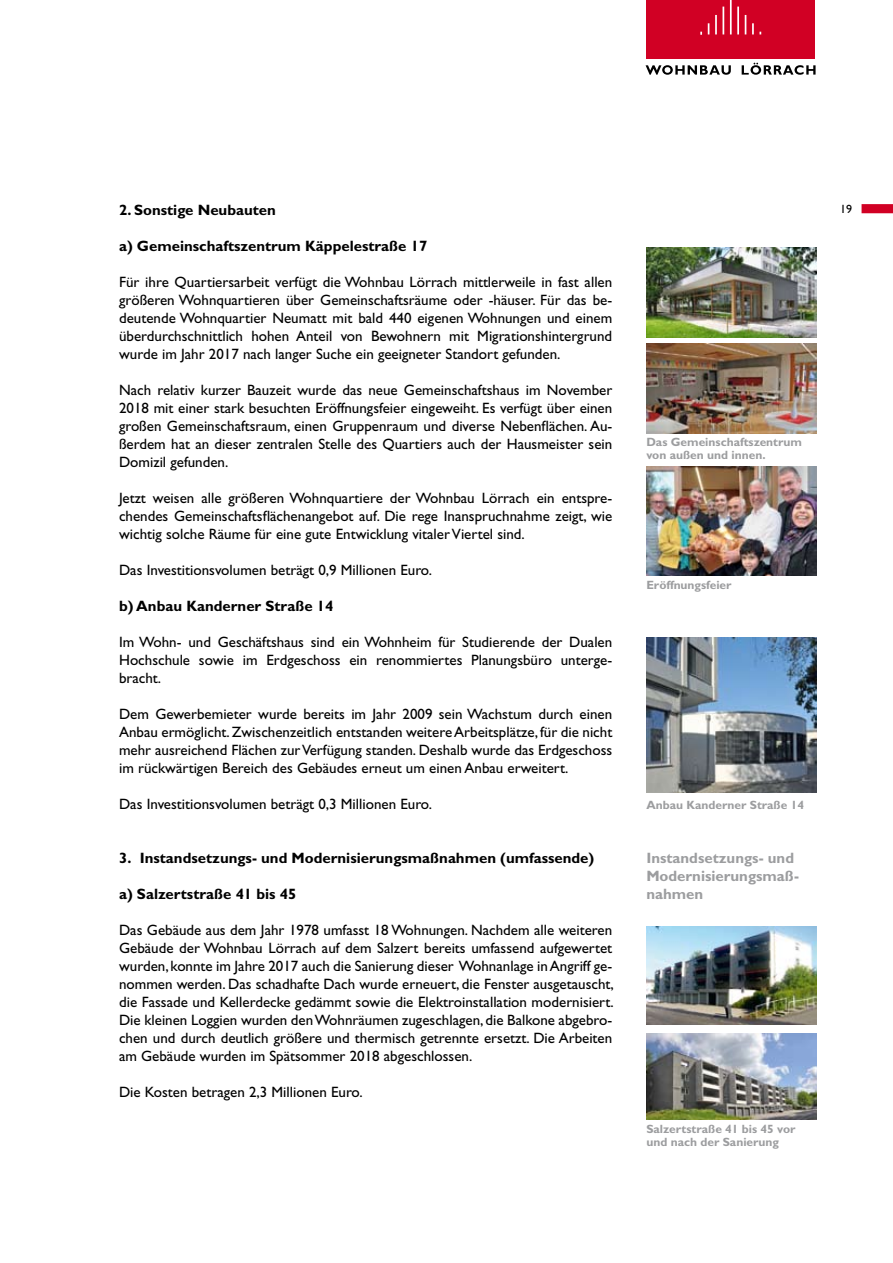
<style>
.page{position:relative;width:893px;height:1263px;background:#fff}
.page>*{position:absolute;margin:0;border:0;box-sizing:border-box;transform-origin:0 0}
.t1{font:15px/18px "Gill Sans";color:#000;text-align:justify}
.t2{font:700 15px "Gill Sans";color:#000}
.t3{font:700 15px/18px "Gill Sans";color:#9c9d9f}
.t4{font:700 12px/13.5px "Gill Sans";color:#9c9d9f}
.t5{font:12px "Gill Sans";color:#000}
</style>
<div class="page">
<svg style="left:861px;top:204px;width:32px;height:9px"></svg>
<div style="left:647px;top:0;width:168px;height:58px;background:#d10024"></div>
<svg style="left:646px;top:65px;width:85px;height:10px"></svg>
<svg style="left:742px;top:63px;width:74px;height:12px"></svg>
<hr style="left:730px;top:0;width:2px;height:34px;background:#fff">
<hr style="left:722px;top:7px;width:2px;height:27px;background:#fff">
<svg style="left:715px;top:15px;width:2px;height:19px"></svg>
<hr style="left:737px;top:7px;width:2px;height:27px;background:#fff">
<svg style="left:745px;top:15px;width:1px;height:19px"></svg>
<svg style="left:752px;top:23px;width:9px;height:11px"></svg>
<img style="left:646px;top:926px;width:170px;height:99px">
<img style="left:646px;top:343px;width:170px;height:91px">
<img style="left:646px;top:638px;width:170px;height:154px">
<img style="left:646px;top:247px;width:170px;height:90px">
<img style="left:646px;top:1033px;width:170px;height:87px">
<img style="left:646px;top:466px;width:170px;height:109px">
<p class="t2" style="left:119px;top:201px;width:158px">2. Sonstige Neubauten</p>
<p class="t5" style="left:840px;top:202px;width:13px">19</p>
<p class="t2" style="left:119px;top:237px;width:310px">a) Gemeinschaftszentrum Käppelestraße 17</p>
<p class="t1" style="left:119px;top:273px;width:495px">Für ihre Quartiersarbeit verfügt die Wohnbau Lörrach mittlerweile in fast allen größeren Wohnquartieren über Gemeinschaftsräume oder -häuser. Für das be&shy;deutende Wohnquartier Neumatt mit bald 440 eigenen Wohnungen und einem überdurchschnittlich hohen Anteil von Bewohnern mit Migrationshintergrund wurde im Jahr 2017 nach langer Suche ein geeigneter Standort gefunden.</p>
<p class="t1" style="left:119px;top:381px;width:495px">Nach relativ kurzer Bauzeit wurde das neue Gemeinschaftshaus im November 2018 mit einer stark besuchten Eröffnungsfeier eingeweiht. Es verfügt über einen großen Gemeinschaftsraum, einen Gruppenraum und diverse Nebenflächen. Au&shy;ßerdem hat an dieser zentralen Stelle des Quartiers auch der Hausmeister sein Domizil gefunden.</p>
<p class="t1" style="left:119px;top:489px;width:495px">Jetzt weisen alle größeren Wohnquartiere der Wohnbau Lörrach ein entspre&shy;chendes Gemeinschaftsflächenangebot auf. Die rege Inanspruchnahme zeigt, wie wichtig solche Räume für eine gute Entwicklung vitaler Viertel sind.</p>
<p class="t1" style="left:119px;top:561px;width:314px">Das Investitionsvolumen beträgt 0,9 Millionen Euro.</p>
<p class="t2" style="left:119px;top:597px;width:216px">b) Anbau Kanderner Straße 14</p>
<p class="t1" style="left:119px;top:633px;width:495px">Im Wohn- und Geschäftshaus sind ein Wohnheim für Studierende der Dualen Hochschule sowie im Erdgeschoss ein renommiertes Planungsbüro unterge&shy;bracht.</p>
<p class="t1" style="left:119px;top:705px;width:495px">Dem Gewerbemieter wurde bereits im Jahr 2009 sein Wachstum durch einen Anbau ermöglicht. Zwischenzeitlich entstanden weitere Arbeitsplätze, für die nicht mehr ausreichend Flächen zur Verfügung standen. Deshalb wurde das Erdgeschoss im rückwärtigen Bereich des Gebäudes erneut um einen Anbau erweitert.</p>
<p class="t1" style="left:119px;top:795px;width:314px">Das Investitionsvolumen beträgt 0,3 Millionen Euro.</p>
<p class="t4" style="left:646px;top:435px;width:157px">Das Gemeinschaftszentrum von außen und innen.</p>
<p class="t4" style="left:646px;top:578px;width:87px">Eröffnungsfeier</p>
<p class="t4" style="left:646px;top:798px;width:159px">Anbau Kanderner Straße 14</p>
<p class="t2" style="left:119px;top:849px;width:477px">3. Instandsetzungs- und Modernisierungsmaßnahmen (umfassende)</p>
<p class="t2" style="left:119px;top:885px;width:179px">a) Salzertstraße 41 bis 45</p>
<p class="t1" style="left:119px;top:921px;width:496px">Das Gebäude aus dem Jahr 1978 umfasst 18 Wohnungen. Nachdem alle weiteren Gebäude der Wohnbau Lörrach auf dem Salzert bereits umfassend aufgewertet wurden, konnte im Jahre 2017 auch die Sanierung dieser Wohnanlage in Angriff ge&shy;nommen werden. Das schadhafte Dach wurde erneuert, die Fenster ausgetauscht, die Fassade und Kellerdecke gedämmt sowie die Elektroinstallation modernisiert.<br>Die kleinen Loggien wurden den Wohnräumen zugeschlagen, die Balkone abgebro&shy;chen und durch deutlich größere und thermisch getrennte ersetzt. Die Arbeiten am Gebäude wurden im Spätsommer 2018 abgeschlossen.</p>
<p class="t1" style="left:119px;top:1083px;width:245px">Die Kosten betragen 2,3 Millionen Euro.</p>
<p class="t3" style="left:646px;top:849px;width:154px">Instandsetzungs- und<br>Modernisierungsmaß&shy;nahmen</p>
<p class="t4" style="left:646px;top:1122px;width:151px">Salzertstraße 41 bis 45 vor und nach der Sanierung</p>
</div>
